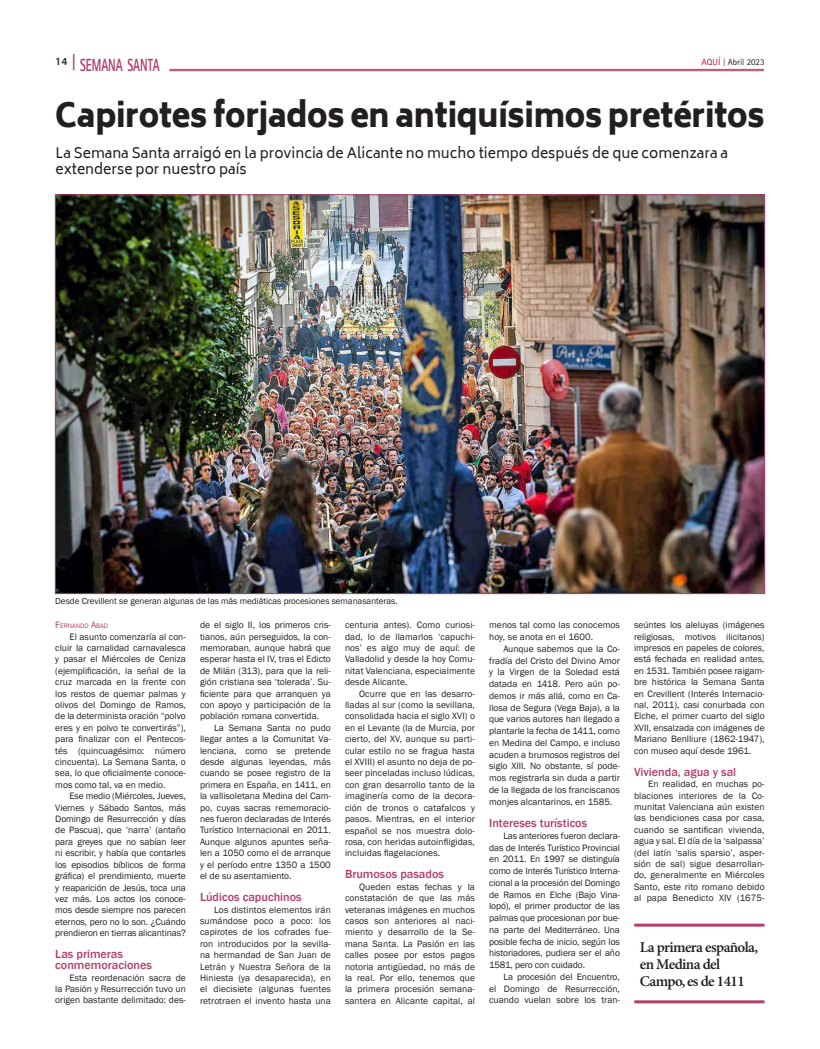
<style>
.page{position:relative;width:820px;height:1049px;background:#fff}
.page>*{position:absolute;margin:0;border:0;box-sizing:border-box;transform-origin:0 0}
.t1{font:900 33px "Biryani";letter-spacing:-.01em;color:#231f20;scale:.92 1}
.t2{font:800 17.6px "Rotis Sans Serif Std";color:#b23f6a;scale:.64 1}
.t3{font:600 15px/17px "Minion Pro";letter-spacing:-.04em;color:#231f20}
.t4{font:14px/16.8px "Biryani";color:#231f20}
.t5{font:500 12.1px/11px "Franklin Gothic";color:#b23f6a}
.t6{font:800 11px "Rotis Sans Serif Std";color:#231f20}
.t7{font:9.5px/11.4px "Franklin Gothic";color:#231f20;text-align:justify}
.t8{font:9px "Franklin Gothic";color:#231f20}
.t9{font:9px "Rotis Sans Serif Std";color:#231f20}
.t10{font:6.7px "Franklin Gothic";color:#b23f6a}
.s1{font-size:18.2px}
.s2{font-weight:700;color:#b23f6a}
.s3{font-family:"Rotis Serif Std";font-weight:700;color:#b23f6a}
.s4{font-size:9.5px}
</style>
<div class="page">
<img style="left:57px;top:196px;width:705px;height:396px">
<hr style="left:634px;top:923px;width:130px;height:3px;background:#b23f6a">
<hr style="left:634px;top:1000px;width:130px;height:3px;background:#b23f6a">
<hr style="left:170px;top:69px;width:593px;height:1px;background:#b23f6a">
<hr style="left:170px;top:71px;width:593px;height:1px;background:#b23f6a">
<h2 class="t2" style="left:72px;top:54px;width:139px"><span class="s1">|</span> SEMANA SANTA</h2>
<p class="t6" style="left:55px;top:54px;width:14px">14</p>
<p class="t9" style="left:701px;top:57px;width:65px"><span class="s2">AQUÍ</span> <span class="s3">|</span> Abril 2023</p>
<h1 class="t1" style="left:55px;top:96px;width:772px">Capirotes forjados en antiquísimos pretéritos</h1>
<h3 class="t4" style="left:55px;top:144px;width:673px">La Semana Santa arraigó en la provincia de Alicante no mucho tiempo después de que comenzara a extenderse por nuestro país</h3>
<p class="t8" style="left:55px;top:596px;width:344px">Desde Crevillent se generan algunas de las más mediáticas procesiones semanasanteras.</p>
<p class="t7" style="left:200px;top:619px;width:132px">de el siglo II, los primeros cris&shy;tianos, aún perseguidos, la con&shy;memoraban, aunque habrá que esperar hasta el IV, tras el Edicto de Milán (313), para que la reli&shy;gión cristiana sea ‘tolerada’. Su&shy;ficiente para que arranquen ya con apoyo y participación de la población romana convertida.</p>
<p class="t7" style="left:200px;top:722px;width:132px;text-indent:14px">La Semana Santa no pudo llegar antes a la Comunitat Va&shy;lenciana, como se pretende desde algunas leyendas, más cuando se posee registro de la primera en España, en 1411, en la vallisoletana Medina del Cam&shy;po, cuyas sacras rememoracio&shy;nes fueron declaradas de Interés Turístico Internacional en 2011.<br>Aunque algunos apuntes seña&shy;len a 1050 como el de arranque y el período entre 1350 a 1500 el de su asentamiento.</p>
<p class="t5" style="left:200px;top:892px;width:103px">Lúdicos capuchinos</p>
<p class="t7" style="left:200px;top:904px;width:132px;text-indent:14px">Los distintos elementos irán sumándose poco a poco: los capirotes de los cofrades fue&shy;ron introducidos por la sevilla&shy;na hermandad de San Juan de Letrán y Nuestra Señora de la Hiniesta (ya desaparecida), en el diecisiete (algunas fuentes retrotraen el invento hasta una</p>
<p class="t7" style="left:345px;top:619px;width:131px">centuria antes). Como curiosi&shy;dad, lo de llamarlos ‘capuchi&shy;nos’ es algo muy de aquí: de Valladolid y desde la hoy Comu&shy;nitat Valenciana, especialmente desde Alicante.</p>
<p class="t7" style="left:345px;top:688px;width:131px;text-indent:14px">Ocurre que en las desarro&shy;lladas al sur (como la sevillana, consolidada hacia el siglo XVI) o en el Levante (la de Murcia, por cierto, del XV, aunque su parti&shy;cular estilo no se fragua hasta el XVIII) el asunto no deja de po&shy;seer pinceladas incluso lúdicas, con gran desarrollo tanto de la imaginería como de la decora&shy;ción de tronos o catafalcos y pasos. Mientras, en el interior español se nos muestra dolo&shy;rosa, con heridas autoinfligidas, incluidas flagelaciones.</p>
<p class="t5" style="left:345px;top:869px;width:100px">Brumosos pasados</p>
<p class="t7" style="left:345px;top:881px;width:131px;text-indent:14px">Queden estas fechas y la constatación de que las más veteranas imágenes en muchos casos son anteriores al naci&shy;miento y desarrollo de la Se&shy;mana Santa. La Pasión en las calles posee por estos pagos notoria antigüedad, no más de la real. Por ello, tenemos que la primera procesión semana&shy;santera en Alicante capital, al</p>
<p class="t10" style="left:55px;top:622px;width:54px"><span class="s4">F</span>ERNANDO <span class="s4">A</span>BAD</p>
<p class="t7" style="left:55px;top:631px;width:132px;text-indent:14px">El asunto comenzaría al con&shy;cluir la carnalidad carnavalesca y pasar el Miércoles de Ceniza (ejemplificación, la señal de la cruz marcada en la frente con los restos de quemar palmas y olivos del Domingo de Ramos, de la determinista oración “polvo eres y en polvo te convertirás”), para finalizar con el Pentecos&shy;tés (quincuagésimo: número cincuenta). La Semana Santa, o sea, lo que oficialmente conoce&shy;mos como tal, va en medio.</p>
<p class="t7" style="left:55px;top:790px;width:132px;text-indent:14px">Ese medio (Miércoles, Jueves, Viernes y Sábado Santos, más Domingo de Resurrección y días de Pascua), que ‘narra’ (antaño para greyes que no sabían leer ni escribir, y había que contarles los episodios bíblicos de forma gráfica) el prendimiento, muerte y reaparición de Jesús, toca una vez más. Los actos los conoce&shy;mos desde siempre nos parecen eternos, pero no lo son. ¿Cuándo prendieron en tierras alicantinas?</p>
<p class="t5" style="left:55px;top:949px;width:98px">Las primeras conmemoraciones</p>
<p class="t7" style="left:55px;top:972px;width:132px;text-indent:14px">Esta reordenación sacra de la Pasión y Resurrección tuvo un origen bastante delimitado: des-</p>
<p class="t7" style="left:489px;top:619px;width:132px;line-height:11.8px">menos tal como las conocemos hoy, se anota en el 1600.</p>
<p class="t7" style="left:489px;top:643px;width:132px;line-height:11.8px;text-indent:14px">Aunque sabemos que la Co&shy;fradía del Cristo del Divino Amor y la Virgen de la Soledad está datada en 1418. Pero aún po&shy;demos ir más allá, como en Ca&shy;llosa de Segura (Vega Baja), a la que varios autores han llegado a plantarle la fecha de 1411, como en Medina del Campo, e incluso acuden a brumosos registros del siglo XIII. No obstante, sí pode&shy;mos registrarla sin duda a partir de la llegada de los franciscanos monjes alcantarinos, en 1585.</p>
<p class="t5" style="left:489px;top:817px;width:99px">Intereses turísticos</p>
<p class="t7" style="left:489px;top:830px;width:132px;line-height:11.8px;text-indent:14px">Las anteriores fueron declara&shy;das de Interés Turístico Provincial en 2011. En 1997 se distinguía como de Interés Turístico Interna&shy;cional a la procesión del Domingo de Ramos en Elche (Bajo Vina&shy;lopó), el primer productor de las palmas que procesionan por bue&shy;na parte del Mediterráneo. Una posible fecha de inicio, según los historiadores, pudiera ser el año 1581, pero con cuidado.</p>
<p class="t7" style="left:489px;top:971px;width:132px;line-height:11.8px;text-indent:14px">La procesión del Encuentro, el Domingo de Resurrección, cuando vuelan sobre los tran-</p>
<p class="t7" style="left:633px;top:619px;width:132px">seúntes los aleluyas (imágenes religiosas, motivos ilicitanos) impresos en papeles de colores, está fechada en realidad antes, en 1531. También posee raigam&shy;bre histórica la Semana Santa en Crevillent (Interés Internacio&shy;nal, 2011), casi conurbada con Elche, el primer cuarto del siglo XVII, ensalzada con imágenes de Mariano Benlliure (1862-1947), con museo aquí desde 1961.</p>
<p class="t5" style="left:633px;top:766px;width:104px">Vivienda, agua y sal</p>
<p class="t7" style="left:633px;top:778px;width:132px;text-indent:14px">En realidad, en muchas po&shy;blaciones interiores de la Co&shy;munitat Valenciana aún existen las bendiciones casa por casa, cuando se santifican vivienda, agua y sal. El día de la ‘salpassa’ (del latín ‘salis sparsio’, asper&shy;sión de sal) sigue desarrollan&shy;do, generalmente en Miércoles Santo, este rito romano debido al papa Benedicto XIV (1675-</p>
<h3 class="t3" style="left:639px;top:939px;width:120px">La primera española, en Medina del<br>Campo, es de 1411</h3>
</div>
